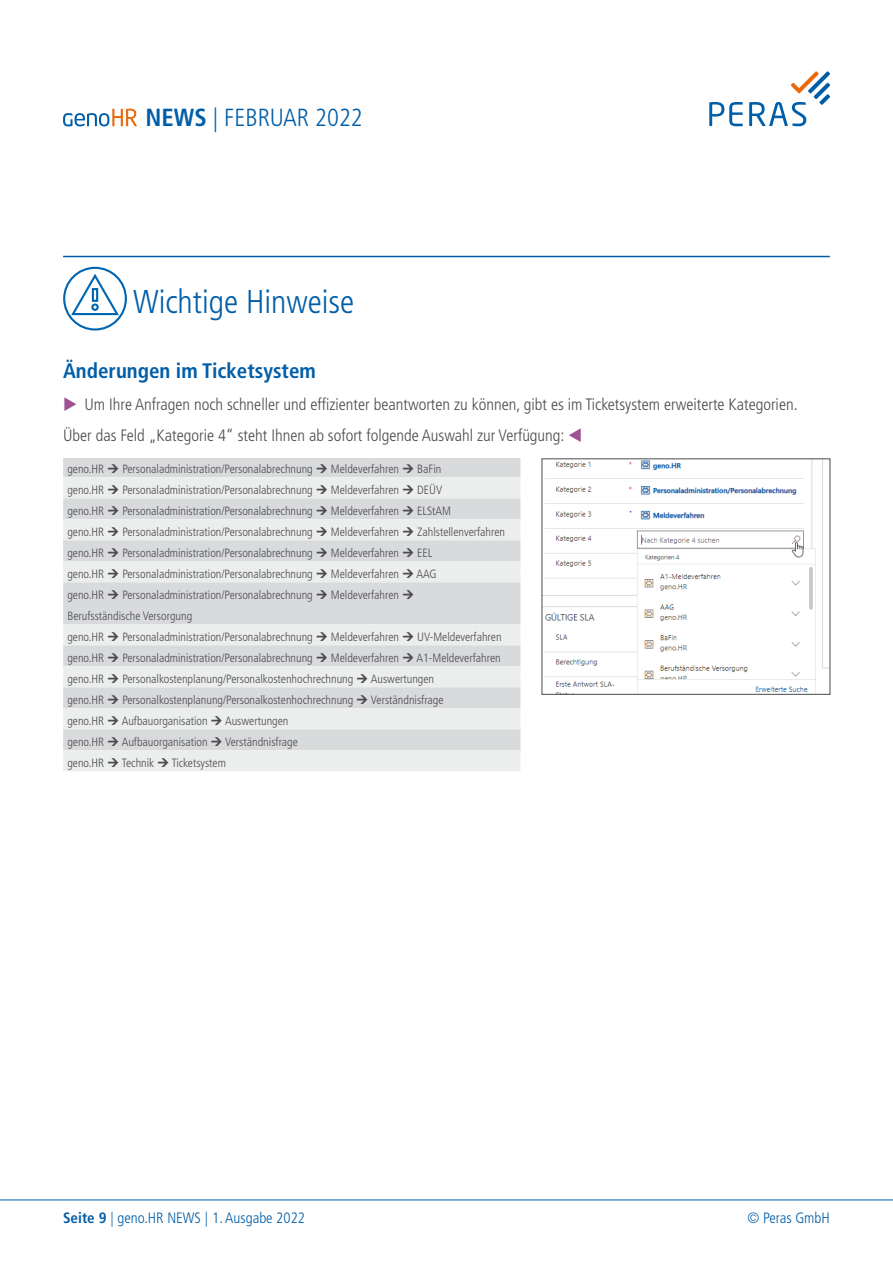
<style>
.page{position:relative;width:893px;height:1263px;background:#fff}
.page>*{position:absolute;margin:0;border:0;box-sizing:border-box;transform-origin:0 0}
.t1{font:300 condensed 33px "Frutiger";color:#005ea8}
.t2{font:300 condensed 24.75px "Frutiger";color:#005ea8}
.t3{font:700 condensed 21px "Frutiger";color:#005ea8}
.t4{font:300 condensed 16.5px/31.5px "Frutiger";color:#4b4b4d}
.t5{font:300 condensed 15px "Frutiger";color:#005ea8}
.t6{font:300 condensed 12px/21px "Frutiger";color:#4b4b4d}
.s1{font-weight:700}
.s2{color:#9f5196}
</style>
<div class="page">
<svg style="left:709px;top:102px;width:34px;height:24px"></svg>
<svg style="left:749px;top:71px;width:81px;height:55px"></svg>
<svg style="left:63px;top:109px;width:74px;height:17px"></svg>
<hr style="left:63px;top:256px;width:767px;height:1px;background:#005ea8">
<svg style="left:63px;top:267px;width:64px;height:61px"></svg>
<div style="left:63px;top:267px;width:64px;height:64px;border:2px solid #0066b3;border-radius:50%"></div>
<svg style="left:69px;top:273px;width:52px;height:43px"></svg>
<div style="left:92px;top:288px;width:6px;height:14px;border:2px solid #0066b3"></div>
<div style="left:91px;top:303px;width:8px;height:8px;border:2px solid #0066b3;border-radius:50%"></div>
<div style="left:63px;top:458px;width:457px;height:19px;background:#d9dadb"></div>
<svg style="left:63px;top:477px;width:457px;height:294px;background:#e2e3e4"></svg>
<img style="left:544px;top:461px;width:284px;height:231px">
<hr style="left:0;top:1200px;width:893px;height:1px;background:#005ea8">
<svg style="left:108px;top:464px;width:10px;height:9px"></svg>
<svg style="left:317px;top:464px;width:10px;height:9px"></svg>
<svg style="left:403px;top:464px;width:10px;height:9px"></svg>
<svg style="left:108px;top:485px;width:10px;height:9px"></svg>
<svg style="left:317px;top:485px;width:10px;height:9px"></svg>
<svg style="left:403px;top:485px;width:10px;height:9px"></svg>
<svg style="left:108px;top:506px;width:10px;height:9px"></svg>
<svg style="left:317px;top:506px;width:10px;height:9px"></svg>
<svg style="left:403px;top:506px;width:10px;height:9px"></svg>
<svg style="left:108px;top:527px;width:10px;height:9px"></svg>
<svg style="left:317px;top:527px;width:10px;height:9px"></svg>
<svg style="left:403px;top:527px;width:10px;height:9px"></svg>
<svg style="left:108px;top:548px;width:10px;height:9px"></svg>
<svg style="left:317px;top:548px;width:10px;height:9px"></svg>
<svg style="left:403px;top:548px;width:10px;height:9px"></svg>
<svg style="left:108px;top:569px;width:10px;height:9px"></svg>
<svg style="left:317px;top:569px;width:10px;height:9px"></svg>
<svg style="left:403px;top:569px;width:10px;height:9px"></svg>
<svg style="left:108px;top:590px;width:10px;height:9px"></svg>
<svg style="left:317px;top:590px;width:10px;height:9px"></svg>
<svg style="left:403px;top:590px;width:10px;height:9px"></svg>
<svg style="left:108px;top:632px;width:10px;height:9px"></svg>
<svg style="left:317px;top:632px;width:10px;height:9px"></svg>
<svg style="left:403px;top:632px;width:10px;height:9px"></svg>
<svg style="left:108px;top:653px;width:10px;height:9px"></svg>
<svg style="left:317px;top:653px;width:10px;height:9px"></svg>
<svg style="left:403px;top:653px;width:10px;height:9px"></svg>
<svg style="left:108px;top:674px;width:10px;height:9px"></svg>
<svg style="left:357px;top:674px;width:11px;height:9px"></svg>
<svg style="left:108px;top:695px;width:10px;height:9px"></svg>
<svg style="left:357px;top:695px;width:11px;height:9px"></svg>
<svg style="left:108px;top:716px;width:10px;height:9px"></svg>
<svg style="left:212px;top:716px;width:10px;height:9px"></svg>
<svg style="left:108px;top:737px;width:10px;height:9px"></svg>
<svg style="left:212px;top:737px;width:10px;height:9px"></svg>
<svg style="left:108px;top:758px;width:10px;height:9px"></svg>
<svg style="left:158px;top:758px;width:11px;height:9px"></svg>
<h2 class="t2" style="left:146px;top:104px;width:219px"><span class="s1">NEWS</span> | FEBRUAR 2022</h2>
<h1 class="t1" style="left:133px;top:282px;width:223px">Wichtige Hinweise</h1>
<h3 class="t3" style="left:63px;top:359px;width:254px">Änderungen im Ticketsystem</h3>
<h3 class="t4" style="left:63px;top:389px;width:736px"><span class="s2">◆</span> Um Ihre Anfragen noch schneller und effizienter beantworten zu können, gibt es im Ticketsystem erweiterte Kategorien.<br>Über das Feld „Kategorie 4“ steht Ihnen ab sofort folgende Auswahl zur Verfügung: <span class="s2">▼</span></h3>
<p class="t6" style="left:67px;top:458px;width:38px">geno.HR</p>
<p class="t6" style="left:122px;top:458px;width:192px">Personaladministration/Personalabrechnung</p>
<p class="t6" style="left:331px;top:458px;width:70px">Meldeverfahren</p>
<p class="t6" style="left:417px;top:458px;width:26px">BaFin</p>
<p class="t6" style="left:67px;top:479px;width:38px">geno.HR</p>
<p class="t6" style="left:122px;top:479px;width:192px">Personaladministration/Personalabrechnung</p>
<p class="t6" style="left:331px;top:479px;width:70px">Meldeverfahren</p>
<p class="t6" style="left:417px;top:479px;width:27px">DEÜV</p>
<p class="t6" style="left:67px;top:500px;width:38px">geno.HR</p>
<p class="t6" style="left:122px;top:500px;width:192px">Personaladministration/Personalabrechnung</p>
<p class="t6" style="left:331px;top:500px;width:70px">Meldeverfahren</p>
<p class="t6" style="left:417px;top:500px;width:35px">ELStAM</p>
<p class="t6" style="left:67px;top:521px;width:38px">geno.HR</p>
<p class="t6" style="left:122px;top:521px;width:192px">Personaladministration/Personalabrechnung</p>
<p class="t6" style="left:331px;top:521px;width:70px">Meldeverfahren</p>
<p class="t6" style="left:417px;top:521px;width:90px">Zahlstellenverfahren</p>
<p class="t6" style="left:67px;top:542px;width:38px">geno.HR</p>
<p class="t6" style="left:122px;top:542px;width:192px">Personaladministration/Personalabrechnung</p>
<p class="t6" style="left:331px;top:542px;width:70px">Meldeverfahren</p>
<p class="t6" style="left:417px;top:542px;width:17px">EEL</p>
<p class="t6" style="left:67px;top:563px;width:38px">geno.HR</p>
<p class="t6" style="left:122px;top:563px;width:192px">Personaladministration/Personalabrechnung</p>
<p class="t6" style="left:331px;top:563px;width:70px">Meldeverfahren</p>
<p class="t6" style="left:416px;top:563px;width:22px">AAG</p>
<p class="t6" style="left:67px;top:584px;width:38px">geno.HR</p>
<p class="t6" style="left:122px;top:584px;width:192px">Personaladministration/Personalabrechnung</p>
<p class="t6" style="left:331px;top:584px;width:70px">Meldeverfahren</p>
<p class="t6" style="left:67px;top:605px;width:126px">Berufsständische Versorgung geno.HR</p>
<p class="t6" style="left:122px;top:626px;width:192px">Personaladministration/Personalabrechnung</p>
<p class="t6" style="left:331px;top:626px;width:70px">Meldeverfahren</p>
<p class="t6" style="left:417px;top:626px;width:86px">UV-Meldeverfahren</p>
<p class="t6" style="left:67px;top:647px;width:38px">geno.HR</p>
<p class="t6" style="left:122px;top:647px;width:192px">Personaladministration/Personalabrechnung</p>
<p class="t6" style="left:331px;top:647px;width:70px">Meldeverfahren</p>
<p class="t6" style="left:416px;top:647px;width:86px">A1-Meldeverfahren</p>
<p class="t6" style="left:67px;top:668px;width:38px">geno.HR</p>
<p class="t6" style="left:122px;top:668px;width:233px">Personalkostenplanung/Personalkostenhochrechnung</p>
<p class="t6" style="left:371px;top:668px;width:65px">Auswertungen</p>
<p class="t6" style="left:67px;top:689px;width:38px">geno.HR</p>
<p class="t6" style="left:122px;top:689px;width:233px">Personalkostenplanung/Personalkostenhochrechnung</p>
<p class="t6" style="left:371px;top:689px;width:74px">Verständnisfrage</p>
<p class="t6" style="left:67px;top:710px;width:38px">geno.HR</p>
<p class="t6" style="left:122px;top:710px;width:88px">Aufbauorganisation</p>
<p class="t6" style="left:225px;top:710px;width:65px">Auswertungen</p>
<p class="t6" style="left:67px;top:731px;width:38px">geno.HR</p>
<p class="t6" style="left:122px;top:731px;width:88px">Aufbauorganisation</p>
<p class="t6" style="left:225px;top:731px;width:74px">Verständnisfrage</p>
<p class="t6" style="left:67px;top:752px;width:38px">geno.HR</p>
<p class="t6" style="left:122px;top:752px;width:34px">Technik</p>
<p class="t6" style="left:172px;top:752px;width:56px">Ticketsystem</p>
<p class="t5" style="left:63px;top:1209px;width:243px"><span class="s1">Seite 9</span> | geno.HR NEWS | 1. Ausgabe 2022</p>
<p class="t5" style="left:747px;top:1209px;width:84px">© Peras GmbH</p>
</div>
